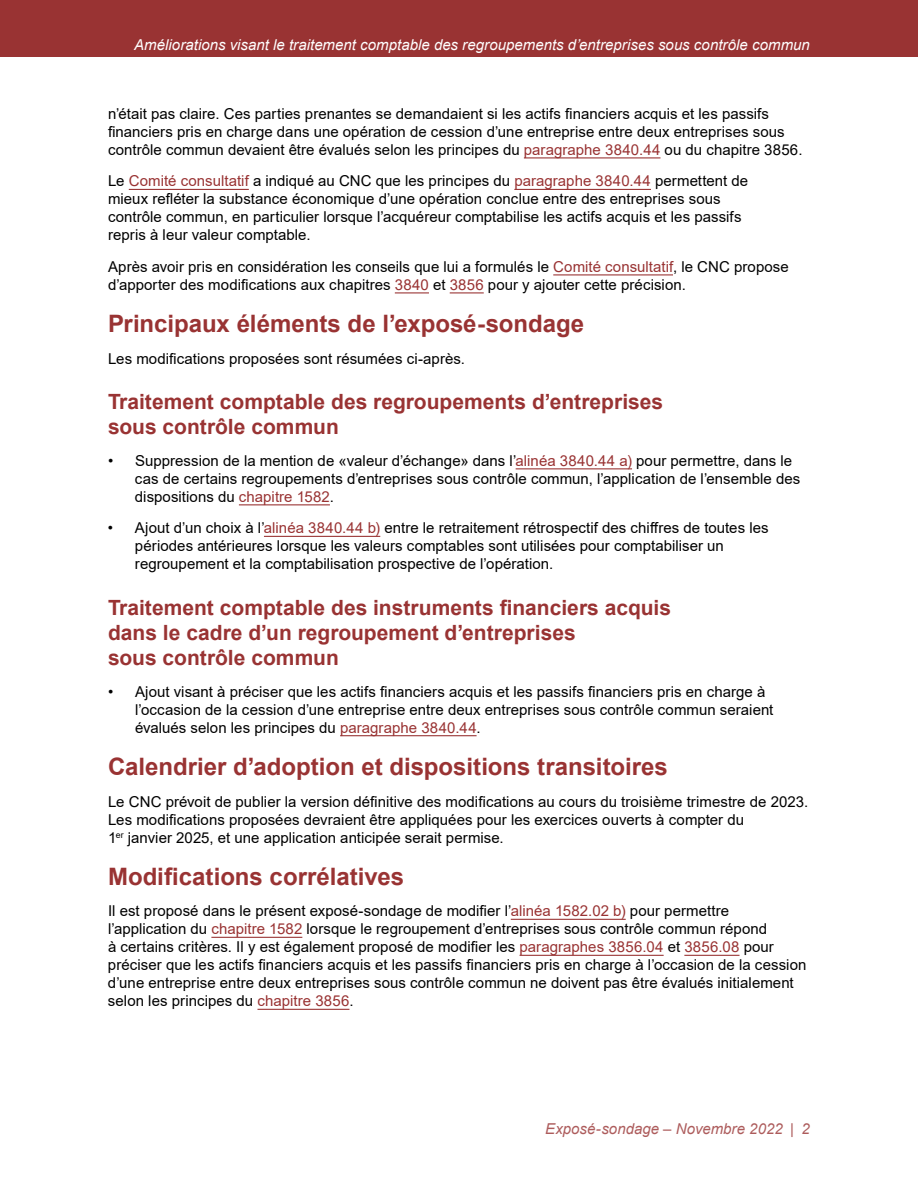
<style>
.page{position:relative;width:918px;height:1188px;background:#fff}
.page>*{position:absolute;margin:0;border:0;box-sizing:border-box;transform-origin:0 0}
.t1{font:700 24px "Arial";color:#933}
.t2{font:700 21px/25.2px "Arial";color:#933}
.t3{font:15px/18px "Arial";letter-spacing:.005em;color:#000}
.t4{font:italic 15px "Arial";color:#fff}
.t5{font:italic 15px "Arial";color:#ad5c5c}
.s1{color:#933}
</style>
<div class="page">
<div style="left:0;top:0;width:918px;height:57px;background:#933"></div>
<hr style="left:524px;top:157px;width:136px;height:1px;background:#933">
<hr style="left:129px;top:189px;width:120px;height:1px;background:#933">
<hr style="left:514px;top:189px;width:137px;height:1px;background:#933">
<hr style="left:553px;top:274px;width:120px;height:1px;background:#933">
<hr style="left:395px;top:292px;width:34px;height:1px;background:#933">
<hr style="left:450px;top:292px;width:34px;height:1px;background:#933">
<hr style="left:516px;top:468px;width:116px;height:1px;background:#933">
<hr style="left:239px;top:504px;width:91px;height:1px;background:#933">
<hr style="left:264px;top:536px;width:116px;height:1px;background:#933">
<hr style="left:340px;top:735px;width:137px;height:1px;background:#933">
<hr style="left:511px;top:919px;width:115px;height:1px;background:#933">
<hr style="left:211px;top:937px;width:91px;height:1px;background:#933">
<hr style="left:520px;top:955px;width:144px;height:1px;background:#933">
<hr style="left:684px;top:955px;width:56px;height:1px;background:#933">
<hr style="left:257px;top:1009px;width:92px;height:1px;background:#933">
<p class="t4" style="left:134px;top:35px;width:677px">Améliorations visant le traitement comptable des regroupements d’entreprises sous contrôle commun</p>
<p class="t3" style="left:108px;top:105px;width:696px">n’était pas claire. Ces parties prenantes se demandaient si les actifs financiers acquis et les passifs financiers pris en charge dans une opération de cession d’une entreprise entre deux entreprises sous contrôle commun devaient être évalués selon les principes du <span class="s1">paragraphe 3840.44</span> ou du chapitre 3856.</p>
<p class="t3" style="left:108px;top:172px;width:642px">Le <span class="s1">Comité consultatif</span> a indiqué au CNC que les principes du <span class="s1">paragraphe 3840.44</span> permettent de mieux refléter la substance économique d’une opération conclue entre des entreprises sous contrôle commun, en particulier lorsque l’acquéreur comptabilise les actifs acquis et les passifs repris à leur valeur comptable.</p>
<p class="t3" style="left:108px;top:258px;width:682px">Après avoir pris en considération les conseils que lui a formulés le <span class="s1">Comité consultatif</span>, le CNC propose d’apporter des modifications aux chapitres <span class="s1">3840</span> et <span class="s1">3856</span> pour y ajouter cette précision.</p>
<h2 class="t1" style="left:108px;top:307px;width:478px">Principaux éléments de l’exposé-sondage</h2>
<p class="t3" style="left:108px;top:349px;width:359px">Les modifications proposées sont résumées ci-après.</p>
<h3 class="t2" style="left:108px;top:389px;width:557px">Traitement comptable des regroupements d’entreprises sous contrôle commun</h3>
<p class="t3" style="left:135px;top:452px;width:667px;text-indent:-27px">• Suppression de la mention de «valeur d’échange» dans l’<span class="s1">alinéa 3840.44 a)</span> pour permettre, dans le cas de certains regroupements d’entreprises sous contrôle commun, l’application de l’ensemble des dispositions du <span class="s1">chapitre 1582</span>.</p>
<p class="t3" style="left:135px;top:519px;width:635px;text-indent:-27px">• Ajout d’un choix à l’<span class="s1">alinéa 3840.44 b)</span> entre le retraitement rétrospectif des chiffres de toutes les périodes antérieures lorsque les valeurs comptables sont utilisées pour comptabiliser un regroupement et la comptabilisation prospective de l’opération.</p>
<h3 class="t2" style="left:108px;top:595px;width:565px">Traitement comptable des instruments financiers acquis dans le cadre d’un regroupement d’entreprises<br>sous contrôle commun</h3>
<p class="t3" style="left:135px;top:682px;width:640px;text-indent:-27px">• Ajout visant à préciser que les actifs financiers acquis et les passifs financiers pris en charge à l’occasion de la cession d’une entreprise entre deux entreprises sous contrôle commun seraient évalués selon les principes du <span class="s1">paragraphe 3840.44</span>.</p>
<h2 class="t1" style="left:108px;top:750px;width:561px">Calendrier d’adoption et dispositions transitoires</h2>
<p class="t3" style="left:108px;top:792px;width:702px">Le CNC prévoit de publier la version définitive des modifications au cours du troisième trimestre de 2023.<br>Les modifications proposées devraient être appliquées pour les exercices ouverts à compter du<br>1<sup>er</sup> janvier 2025, et une application anticipée serait permise.</p>
<h2 class="t1" style="left:108px;top:859px;width:298px">Modifications corrélatives</h2>
<p class="t3" style="left:108px;top:902px;width:700px">Il est proposé dans le présent exposé-sondage de modifier l’<span class="s1">alinéa 1582.02 b)</span> pour permettre l’application du <span class="s1">chapitre 1582</span> lorsque le regroupement d’entreprises sous contrôle commun répond<br>à certains critères. Il y est également proposé de modifier les <span class="s1">paragraphes 3856.04</span> et <span class="s1">3856.08</span> pour préciser que les actifs financiers acquis et les passifs financiers pris en charge à l’occasion de la cession d’une entreprise entre deux entreprises sous contrôle commun ne doivent pas être évalués initialement selon les principes du <span class="s1">chapitre 3856</span>.</p>
<p class="t5" style="left:545px;top:1119px;width:266px">Exposé-sondage – Novembre 2022 | 2</p>
</div>
